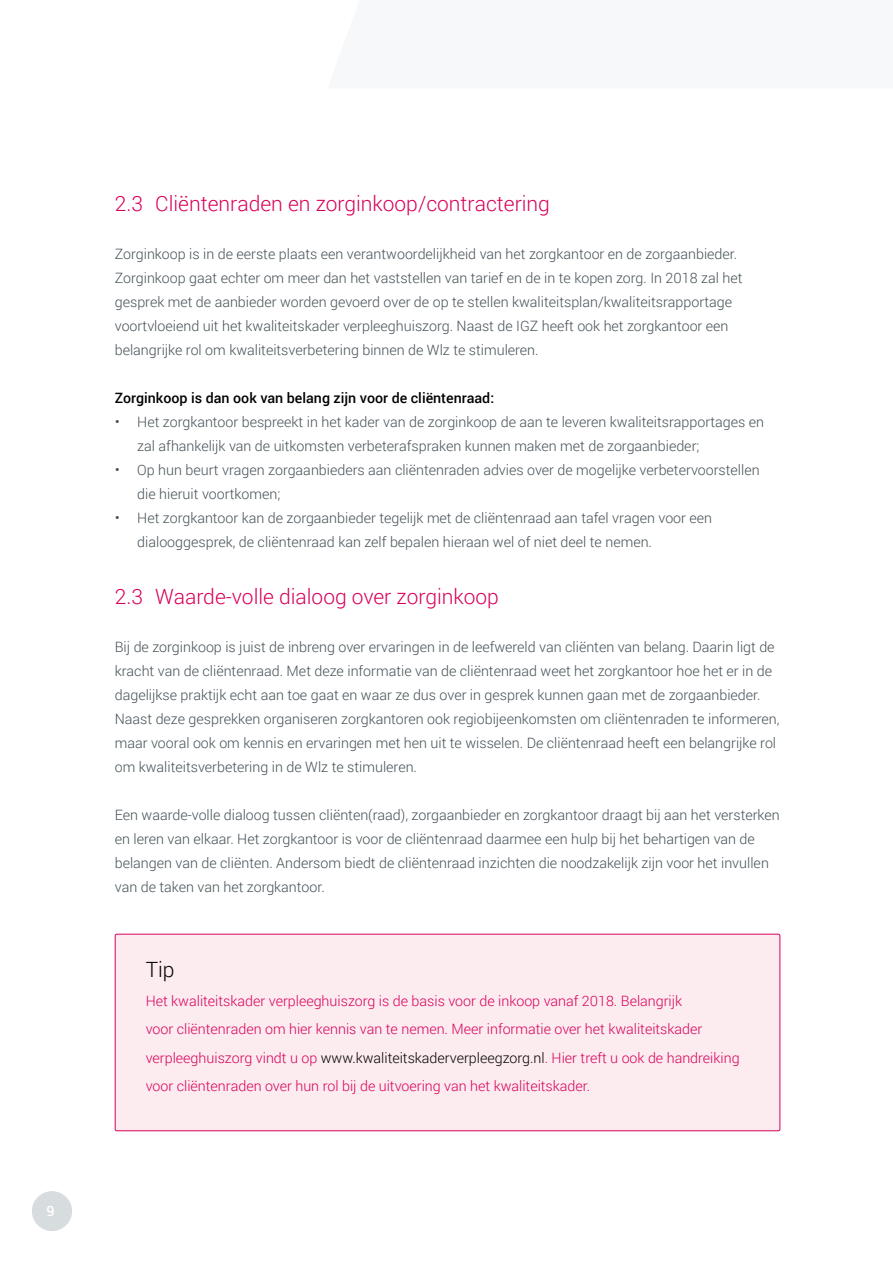
<style>
.page{position:relative;width:893px;height:1263px;background:#fff}
.page>*{position:absolute;margin:0;border:0;box-sizing:border-box;transform-origin:0 0}
.t1{font:300 21px "Roboto";color:#d8005b}
.t2{font:300 21px "Roboto";color:#000}
.t3{font:300 14.25px/24px "Roboto";color:#445055}
.t4{font:300 14.25px/28.5px "Roboto";color:#d8005b}
.t5{font:500 14.25px "Roboto";color:#000}
.t6{font:500 14.25px "Roboto";color:#fff}
.s1{font-size:15px}
.s2{color:#000}
</style>
<div class="page">
<div style="left:32px;top:1191px;width:40px;height:40px;background:#d7dcdf;border-radius:50%"></div>
<div style="left:115px;top:934px;width:665px;height:197px;background:#fcecef;border-radius:2px"></div>
<div style="left:115px;top:934px;width:665px;height:197px;border:1px solid #d8005b;border-radius:2px"></div>
<p class="t6" style="left:47px;top:1200px;width:10px">9</p>
<h1 class="t1" style="left:115px;top:189px;width:437px">2.3 Cliëntenraden en zorginkoop/contractering</h1>
<p class="t3" style="left:115px;top:241px;width:629px">Zorginkoop is in de eerste plaats een verantwoordelijkheid van het zorgkantoor en de zorgaanbieder.<br>Zorginkoop gaat echter om meer dan het vaststellen van tarief en de in te kopen zorg. In 2018 zal het gesprek met de aanbieder worden gevoerd over de op te stellen kwaliteitsplan/kwaliteitsrapportage voortvloeiend uit het kwaliteitskader verpleeghuiszorg. Naast de IGZ heeft ook het zorgkantoor een belangrijke rol om kwaliteitsverbetering binnen de Wlz te stimuleren.</p>
<p class="t5" style="left:115px;top:388px;width:381px">Zorginkoop is dan ook van belang zijn voor de cliëntenraad:</p>
<p class="t3" style="left:137px;top:409px;width:628px;text-indent:-23px"><span class="s1">•</span>● Het zorgkantoor bespreekt in het kader van de zorginkoop de aan te leveren kwaliteitsrapportages en zal afhankelijk van de uitkomsten verbeterafspraken kunnen maken met de zorgaanbieder;</p>
<p class="t3" style="left:137px;top:457px;width:624px;text-indent:-23px"><span class="s1">•</span>● Op hun beurt vragen zorgaanbieders aan cliëntenraden advies over de mogelijke verbetervoorstellen die hieruit voortkomen;</p>
<p class="t3" style="left:137px;top:505px;width:576px;text-indent:-23px"><span class="s1">•</span>● Het zorgkantoor kan de zorgaanbieder tegelijk met de cliëntenraad aan tafel vragen voor een dialooggesprek, de cliëntenraad kan zelf bepalen hieraan wel of niet deel te nemen.</p>
<h1 class="t1" style="left:115px;top:582px;width:386px">2.3 Waarde-volle dialoog over zorginkoop</h1>
<p class="t3" style="left:115px;top:634px;width:666px">Bij de zorginkoop is juist de inbreng over ervaringen in de leefwereld van cliënten van belang. Daarin ligt de kracht van de cliëntenraad. Met deze informatie van de cliëntenraad weet het zorgkantoor hoe het er in de dagelijkse praktijk echt aan toe gaat en waar ze dus over in gesprek kunnen gaan met de zorgaanbieder.<br>Naast deze gesprekken organiseren zorgkantoren ook regiobijeenkomsten om cliëntenraden te informeren, maar vooral ook om kennis en ervaringen met hen uit te wisselen. De cliëntenraad heeft een belangrijke rol om kwaliteitsverbetering in de Wlz te stimuleren.</p>
<p class="t3" style="left:115px;top:802px;width:666px">Een waarde-volle dialoog tussen cliënten(raad), zorgaanbieder en zorgkantoor draagt bij aan het versterken en leren van elkaar. Het zorgkantoor is voor de cliëntenraad daarmee een hulp bij het behartigen van de belangen van de cliënten. Andersom biedt de cliëntenraad inzichten die noodzakelijk zijn voor het invullen van de taken van het zorgkantoor.</p>
<h1 class="t2" style="left:146px;top:955px;width:30px">Tip</h1>
<p class="t4" style="left:146px;top:986px;width:595px">Het kwaliteitskader verpleeghuiszorg is de basis voor de inkoop vanaf 2018. Belangrijk<br>voor cliëntenraden om hier kennis van te nemen. Meer informatie over het kwaliteitskader verpleeghuiszorg vindt u op <span class="s2">www.kwaliteitskaderverpleegzorg.nl</span>. Hier treft u ook de handreiking voor cliëntenraden over hun rol bij de uitvoering van het kwaliteitskader.</p>
</div>
